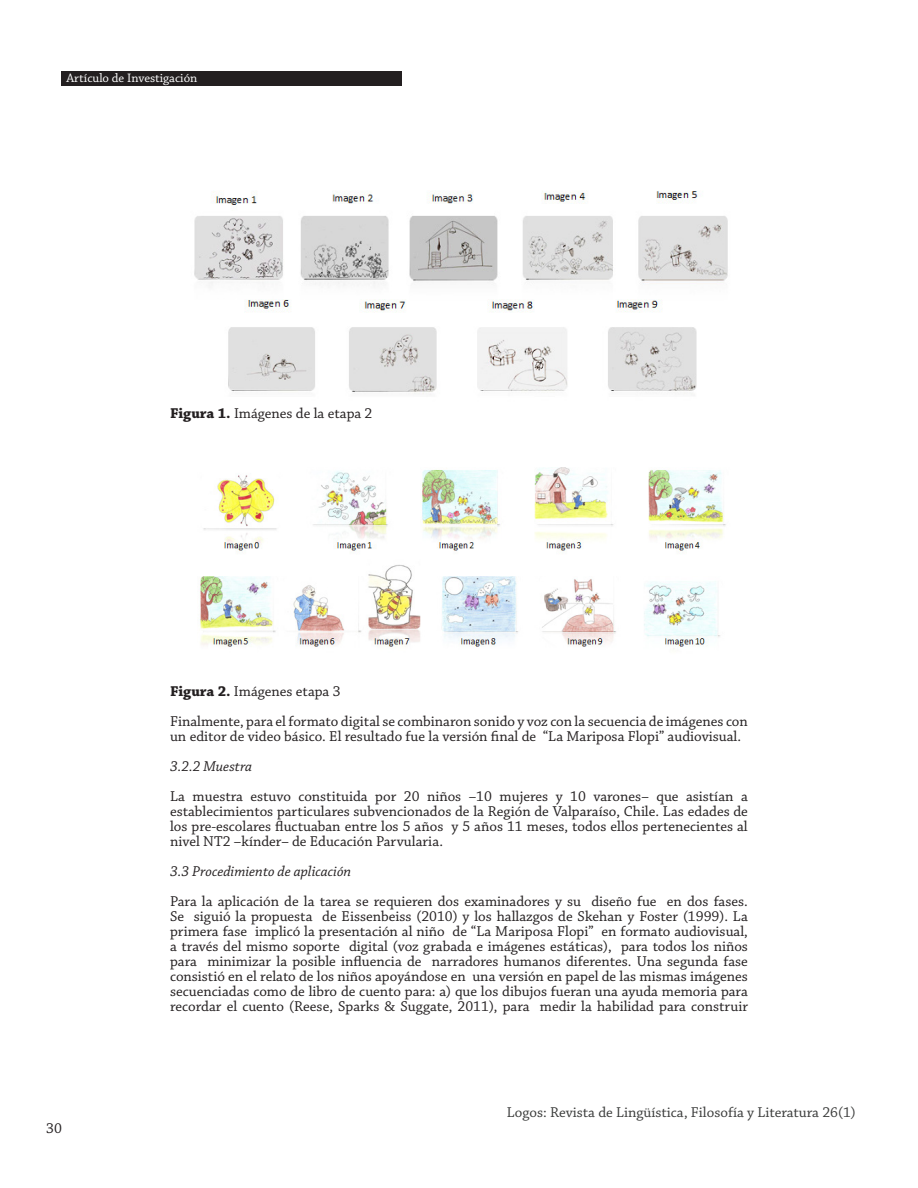
<style>
.page{position:relative;width:918px;height:1188px;background:#fff}
.page>*{position:absolute;margin:0;border:0;box-sizing:border-box;transform-origin:0 0}
.t1{font:15px/15px "Chaparral Pro";color:#231f20;text-align:justify}
.t2{font:15px "Chaparral Pro";color:#3a3b3a}
.t3{font:italic 15px "Chaparral Pro";color:#231f20}
.t4{font:12.9px "Chaparral Pro";color:#fff}
.s1{font-weight:700}
</style>
<div class="page">
<div style="left:61px;top:72px;width:341px;height:14px;background:#231f20"></div>
<img style="left:194px;top:190px;width:534px;height:205px">
<img style="left:200px;top:467px;width:526px;height:182px">
<p class="t4" style="left:66px;top:71px;width:132px">Artículo de Investigación</p>
<p class="t1" style="left:170px;top:406px;width:204px"><span class="s1">Figura 1.</span> Imágenes de la etapa 2</p>
<p class="t1" style="left:170px;top:684px;width:172px"><span class="s1">Figura 2.</span> Imágenes etapa 3</p>
<p class="t1" style="left:170px;top:714px;width:579px">Finalmente, para el formato digital se combinaron sonido y voz con la secuencia de imágenes con un editor de video básico. El resultado fue la versión final de “La Mariposa Flopi” audiovisual.</p>
<p class="t3" style="left:170px;top:758px;width:84px">3.2.2 Muestra</p>
<p class="t1" style="left:170px;top:789px;width:579px">La muestra estuvo constituida por 20 niños –10 mujeres y 10 varones– que asistían a establecimientos particulares subvencionados de la Región de Valparaíso, Chile. Las edades de los pre-escolares fluctuaban entre los 5 años y 5 años 11 meses, todos ellos pertenecientes al nivel NT2 –kínder– de Educación Parvularia.</p>
<p class="t3" style="left:170px;top:863px;width:183px">3.3 Procedimiento de aplicación</p>
<p class="t1" style="left:170px;top:894px;width:579px">Para la aplicación de la tarea se requieren dos examinadores y su diseño fue en dos fases.<br>Se siguió la propuesta de Eissenbeiss (2010) y los hallazgos de Skehan y Foster (1999). La primera fase implicó la presentación al niño de “La Mariposa Flopi” en formato audiovisual, a través del mismo soporte digital (voz grabada e imágenes estáticas), para todos los niños para minimizar la posible influencia de narradores humanos diferentes. Una segunda fase consistió en el relato de los niños apoyándose en una versión en papel de las mismas imágenes secuenciadas como de libro de cuento para: a) que los dibujos fueran una ayuda memoria para recordar el cuento (Reese, Sparks &amp; Suggate, 2011), para medir la habilidad para construir</p>
<p class="t1" style="left:46px;top:1122px;width:17px">30</p>
<p class="t2" style="left:507px;top:1104px;width:351px">Logos: Revista de Lingüística, Filosofía y Literatura 26(1)</p>
</div>
